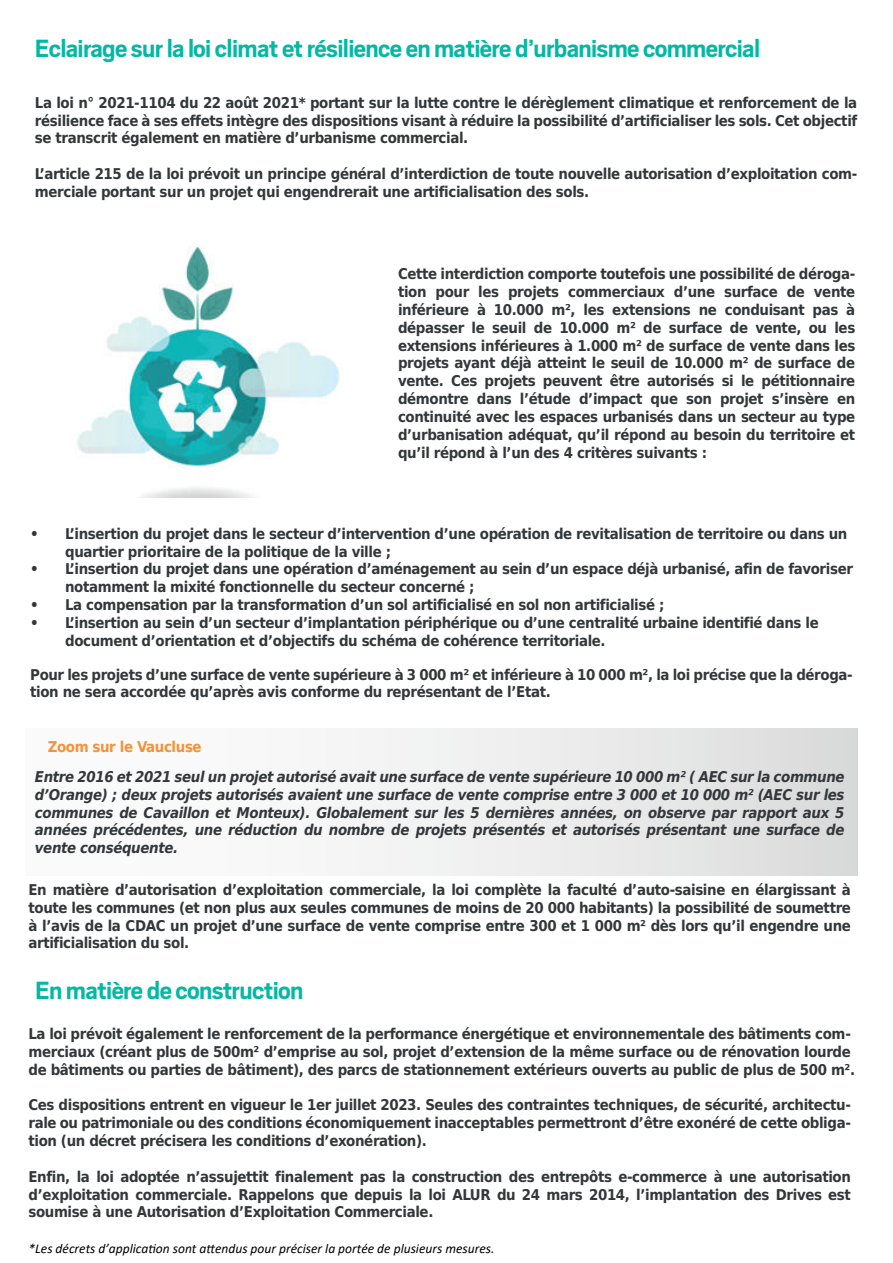
<style>
.page{position:relative;width:893px;height:1263px;background:#fff}
.page>*{position:absolute;margin:0;border:0;box-sizing:border-box;transform-origin:0 0}
.t1{font:700 27.6px "Scout";letter-spacing:-.025em;color:#03b8a4}
.t2{font:700 14.85px/17.9px "DejaVu Sans Condensed";letter-spacing:-.025em;color:#333739}
.t3{font:italic 700 14.85px/17.9px "DejaVu Sans Condensed";letter-spacing:-.025em;color:#333739;text-align:justify}
.t4{font:700 14.85px "DejaVu Sans Condensed";letter-spacing:-.025em;color:#f69136}
.t5{font:italic 13.5px "Calibri";color:#000001}
</style>
<div class="page">
<div style="left:26px;top:728px;width:831px;height:147px;background:linear-gradient(to right,#fff,#dededf)"></div>
<img style="left:77px;top:246px;width:263px;height:252px">
<h1 class="t1" style="left:35px;top:30px;width:727px">Eclairage sur la loi climat et résilience en matière d’urbanisme commercial</h1>
<p class="t2" style="left:35px;top:93px;width:824px;text-align:justify">La loi n° 2021-1104 du 22 août 2021* portant sur la lutte contre le dérèglement climatique et renforcement de la résilience face à ses effets intègre des dispositions visant à réduire la possibilité d’artificialiser les sols. Cet objectif se transcrit également en matière d’urbanisme commercial.</p>
<p class="t2" style="left:35px;top:165px;width:824px">L’article 215 de la loi prévoit un principe général d’interdiction de toute nouvelle autorisation d’exploitation com&shy;merciale portant sur un projet qui engendrerait une artificialisation des sols.</p>
<p class="t2" style="left:398px;top:265px;width:459px;text-align:justify">Cette interdiction comporte toutefois une possibilité de déroga&shy;tion pour les projets commerciaux d’une surface de vente inférieure à 10.000 m², les extensions ne conduisant pas à dépasser le seuil de 10.000 m² de surface de vente, ou les extensions inférieures à 1.000 m² de surface de vente dans les projets ayant déjà atteint le seuil de 10.000 m² de surface de vente. Ces projets peuvent être autorisés si le pétitionnaire démontre dans l’étude d’impact que son projet s’insère en continuité avec les espaces urbanisés dans un secteur au type d’urbanisation adéquat, qu’il répond au besoin du territoire et qu’il répond à l’un des 4 critères suivants :</p>
<p class="t2" style="left:65px;top:524px;width:784px;text-indent:-35px">• L’insertion du projet dans le secteur d’intervention d’une opération de revitalisation de territoire ou dans un quartier prioritaire de la politique de la ville ;</p>
<p class="t2" style="left:65px;top:560px;width:789px;text-indent:-35px">• L’insertion du projet dans une opération d’aménagement au sein d’un espace déjà urbanisé, afin de favoriser notamment la mixité fonctionnelle du secteur concerné ;</p>
<p class="t2" style="left:30px;top:596px;width:636px">• La compensation par la transformation d’un sol artificialisé en sol non artificialisé ;</p>
<p class="t2" style="left:65px;top:613px;width:755px;text-indent:-35px">• L’insertion au sein d’un secteur d’implantation périphérique ou d’une centralité urbaine identifié dans le document d’orientation et d’objectifs du schéma de cohérence territoriale.</p>
<p class="t2" style="left:30px;top:665px;width:824px">Pour les projets d’une surface de vente supérieure à 3 000 m² et inférieure à 10 000 m², la loi précise que la déroga&shy;tion ne sera accordée qu’après avis conforme du représentant de l’Etat.</p>
<p class="t4" style="left:48px;top:735px;width:155px">Zoom sur le Vaucluse</p>
<p class="t3" style="left:35px;top:767px;width:811px">Entre 2016 et 2021 seul un projet autorisé avait une surface de vente supérieure 10 000 m² ( AEC sur la commune d’Orange) ; deux projets autorisés avaient une surface de vente comprise entre 3 000 et 10 000 m² (AEC sur les communes de Cavaillon et Monteux). Globalement sur les 5 dernières années, on observe par rapport aux 5 années précédentes, une réduction du nombre de projets présentés et autorisés présentant une surface de vente conséquente.</p>
<p class="t2" style="left:28px;top:880px;width:824px;text-align:justify">En matière d’autorisation d’exploitation commerciale, la loi complète la faculté d’auto-saisine en élargissant à toute les communes (et non plus aux seules communes de moins de 20 000 habitants) la possibilité de soumettre à l’avis de la CDAC un projet d’une surface de vente comprise entre 300 et 1 000 m² dès lors qu’il engendre une artificialisation du sol.</p>
<h1 class="t1" style="left:35px;top:972px;width:270px">En matière de construction</h1>
<p class="t2" style="left:28px;top:1024px;width:828px">La loi prévoit également le renforcement de la performance énergétique et environnementale des bâtiments com&shy;merciaux (créant plus de 500m² d’emprise au sol, projet d’extension de la même surface ou de rénovation lourde de bâtiments ou parties de bâtiment), des parcs de stationnement extérieurs ouverts au public de plus de 500 m².</p>
<p class="t2" style="left:28px;top:1096px;width:824px;text-align:justify">Ces dispositions entrent en vigueur le 1er juillet 2023. Seules des contraintes techniques, de sécurité, architectu&shy;rale ou patrimoniale ou des conditions économiquement inacceptables permettront d’être exonéré de cette obliga&shy;tion (un décret précisera les conditions d’exonération).</p>
<p class="t2" style="left:28px;top:1167px;width:824px;text-align:justify">Enfin, la loi adoptée n’assujettit finalement pas la construction des entrepôts e-commerce à une autorisation d’exploitation commerciale. Rappelons que depuis la loi ALUR du 24 mars 2014, l’implantation des Drives est soumise à une Autorisation d’Exploitation Commerciale.</p>
<p class="t5" style="left:28px;top:1239px;width:467px">*Les décrets d’application sont attendus pour préciser la portée de plusieurs mesures.</p>
</div>
